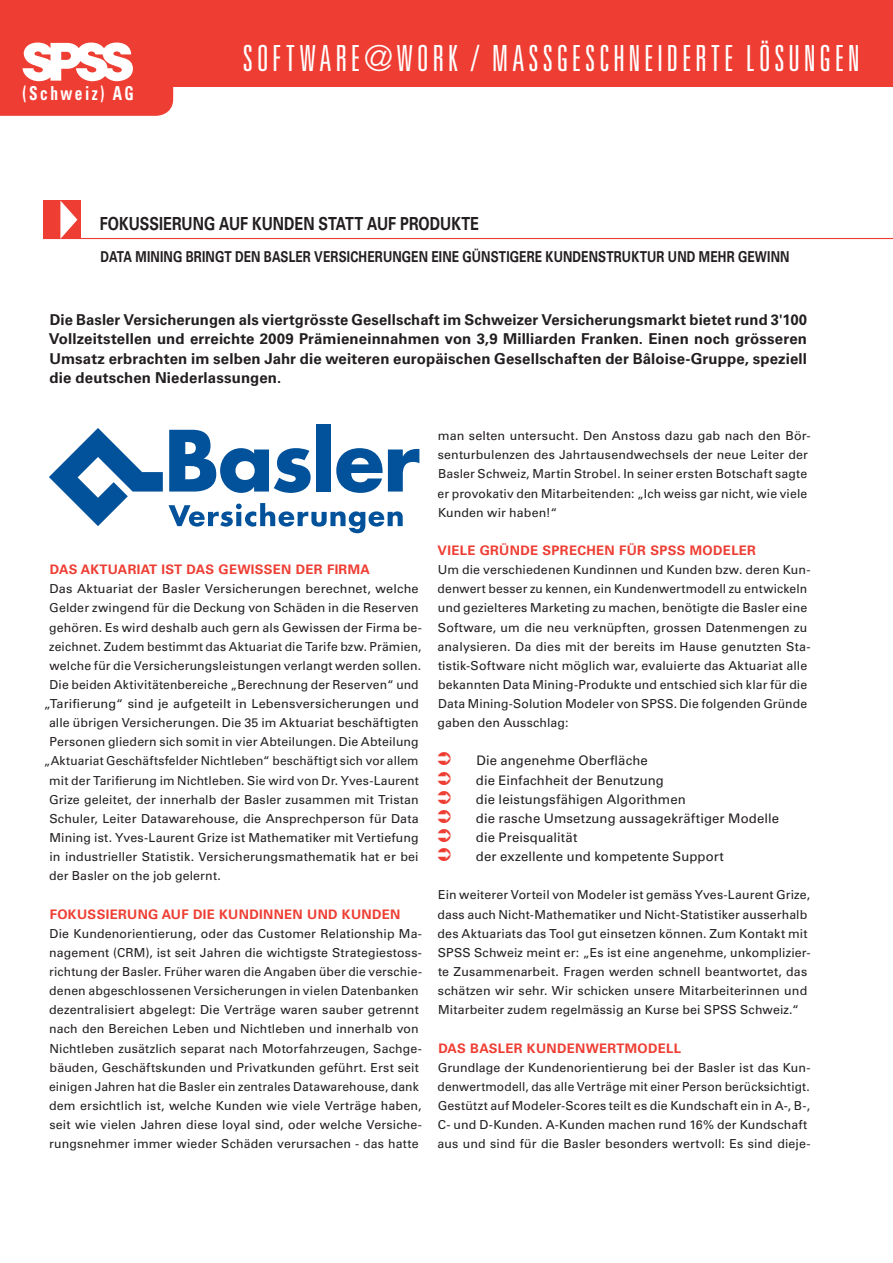
<style>
.page{position:relative;width:893px;height:1263px;background:#fff}
.page>*{position:absolute;margin:0;border:0;box-sizing:border-box;transform-origin:0 0}
.Titel_in_rotem_Balke{font:300 ultra-condensed 36px "Univers LT Std";letter-spacing:.105em;color:#fff}
.t1{font:700 condensed 19.2px "Univers LT Std";letter-spacing:.16em;color:#fff;scale:.8 1}
.Haupttitel{font:700 18px "Univers LT Std";color:#231f20;scale:.8 1}
.Lead{font:700 15px/19.2px "Univers LT Std";letter-spacing:.01em;color:#231f20;text-align:justify}
.Untertitel{font:700 15px "Univers LT Std";letter-spacing:.01em;color:#231f20;scale:.8 1}
.Aufzählung{font:13.2px "Univers LT Std";letter-spacing:.01em;color:#231f20}
.Zwischentitel_rot{font:700 13.2px "Univers LT Std";letter-spacing:.025em;color:#ee3e34}
.Brottext_normal{font:12.3px/19.2px "Univers LT Std";letter-spacing:.01em;color:#231f20}
</style>
<div class="page">
<div style="left:0;top:0;width:893px;height:87px;background:#ee3e34"></div>
<svg style="left:0;top:42px;width:173px;height:74px"></svg>
<svg style="left:169px;top:503px;width:234px;height:30px"></svg>
<svg style="left:169px;top:430px;width:142px;height:63px"></svg>
<div style="left:316px;top:424px;width:15px;height:67px;background:#01519b"></div>
<svg style="left:336px;top:448px;width:83px;height:45px"></svg>
<svg style="left:49px;top:428px;width:114px;height:98px"></svg>
<hr style="left:43px;top:238px;width:850px;height:1px;background:#ee3e34">
<div style="left:43px;top:201px;width:38px;height:38px;background:#ee3e34"></div>
<svg style="left:60px;top:201px;width:17px;height:38px"></svg>
<h2 class="t1" style="left:23px;top:82px;width:141px">(Schweiz) AG</h2>
<p class="Titel_in_rotem_Balke" style="left:243px;top:40px;width:618px">SOFTWARE@WORK / MASSGESCHNEIDERTE LÖSUNGEN</p>
<p class="Haupttitel" style="left:100px;top:213px;width:475px">FOKUSSIERUNG AUF KUNDEN STATT AUF PRODUKTE</p>
<p class="Untertitel" style="left:101px;top:248px;width:863px">DATA MINING BRINGT DEN BASLER VERSICHERUNGEN EINE GÜNSTIGERE KUNDENSTRUKTUR UND MEHR GEWINN</p>
<p class="Lead" style="left:49px;top:311px;width:760px">Die Basler Versicherungen als viertgrösste Gesellschaft im Schweizer Versicherungsmarkt bietet rund 3'100<br>Vollzeitstellen und erreichte 2009 Prämieneinnahmen von 3,9 Milliarden Franken. Einen noch grösseren Umsatz erbrachten im selben Jahr die weiteren europäischen Gesellschaften der Bâloise-Gruppe, speziell die deutschen Niederlassungen.</p>
<p class="Zwischentitel_rot" style="left:50px;top:562px;width:322px">DAS AKTUARIAT IST DAS GEWISSEN DER FIRMA</p>
<p class="Brottext_normal" style="left:50px;top:579px;width:370px">Das Aktuariat der Basler Versicherungen berechnet, welche</p>
<p class="Brottext_normal" style="left:49px;top:598px;width:371px">Gelder zwingend für die Deckung von Schäden in die Reserven</p>
<p class="Brottext_normal" style="left:49px;top:618px;width:375px">gehören. Es wird deshalb auch gern als Gewissen der Firma be-</p>
<p class="Brottext_normal" style="left:49px;top:637px;width:374px">zeichnet. Zudem bestimmt das Aktuariat die Tarife bzw. Prämien,</p>
<p class="Brottext_normal" style="left:50px;top:656px;width:373px">welche für die Versicherungsleistungen verlangt werden sollen.</p>
<p class="Brottext_normal" style="left:50px;top:675px;width:371px">Die beiden Aktivitätenbereiche „Berechnung der Reserven“ und</p>
<p class="Brottext_normal" style="left:44px;top:694px;width:377px">„Tarifierung“ sind je aufgeteilt in Lebensversicherungen und</p>
<p class="Brottext_normal" style="left:49px;top:713px;width:371px">alle übrigen Versicherungen. Die 35 im Aktuariat beschäftigten</p>
<p class="Brottext_normal" style="left:50px;top:732px;width:371px">Personen gliedern sich somit in vier Abteilungen. Die Abteilung</p>
<p class="Brottext_normal" style="left:44px;top:751px;width:376px">„Aktuariat Geschäftsfelder Nichtleben“ beschäftigt sich vor allem</p>
<p class="Brottext_normal" style="left:49px;top:771px;width:371px">mit der Tarifierung im Nichtleben. Sie wird von Dr. Yves-Laurent</p>
<p class="Brottext_normal" style="left:49px;top:790px;width:371px">Grize geleitet, der innerhalb der Basler zusammen mit Tristan</p>
<p class="Brottext_normal" style="left:49px;top:809px;width:371px">Schuler, Leiter Datawarehouse, die Ansprechperson für Data</p>
<p class="Brottext_normal" style="left:50px;top:828px;width:371px">Mining ist. Yves-Laurent Grize ist Mathematiker mit Vertiefung</p>
<p class="Brottext_normal" style="left:50px;top:847px;width:371px">in industrieller Statistik. Versicherungsmathematik hat er bei</p>
<p class="Brottext_normal" style="left:49px;top:866px;width:173px">der Basler on the job gelernt.</p>
<p class="Zwischentitel_rot" style="left:50px;top:906px;width:352px">FOKUSSIERUNG AUF DIE KUNDINNEN UND KUNDEN</p>
<p class="Brottext_normal" style="left:49px;top:924px;width:375px">Die Kundenorientierung, oder das Customer Relationship Ma&shy;nagement (CRM), ist seit Jahren die wichtigste Strategiestoss&shy;richtung der Basler. Früher waren die Angaben über die verschie&shy;denen abgeschlossenen Versicherungen in vielen Datenbanken dezentralisiert abgelegt: Die Verträge waren sauber getrennt nach den Bereichen Leben und Nichtleben und innerhalb von Nichtleben zusätzlich separat nach Motorfahrzeugen, Sachge&shy;bäuden, Geschäftskunden und Privatkunden geführt. Erst seit einigen Jahren hat die Basler ein zentrales Datawarehouse, dank dem ersichtlich ist, welche Kunden wie viele Verträge haben, seit wie vielen Jahren diese loyal sind, oder welche Versiche&shy;rungsnehmer immer wieder Schäden verursachen - das hatte</p>
<p class="Brottext_normal" style="left:438px;top:426px;width:375px">man selten untersucht. Den Anstoss dazu gab nach den Bör&shy;senturbulenzen des Jahrtausendwechsels der neue Leiter der Basler Schweiz, Martin Strobel. In seiner ersten Botschaft sagte er provokativ den Mitarbeitenden: „Ich weiss gar nicht, wie viele Kunden wir haben!“</p>
<p class="Zwischentitel_rot" style="left:438px;top:543px;width:320px">VIELE GRÜNDE SPRECHEN FÜR SPSS MODELER</p>
<p class="Brottext_normal" style="left:437px;top:560px;width:375px">Um die verschiedenen Kundinnen und Kunden bzw. deren Kun&shy;denwert besser zu kennen, ein Kundenwertmodell zu entwickeln und gezielteres Marketing zu machen, benötigte die Basler eine Software, um die neu verknüpften, grossen Datenmengen zu analysieren. Da dies mit der bereits im Hause genutzten Sta&shy;tistik-Software nicht möglich war, evaluierte das Aktuariat alle bekannten Data Mining-Produkte und entschied sich klar für die Data Mining-Solution Modeler von SPSS. Die folgenden Gründe gaben den Ausschlag:</p>
<p class="Aufzählung" style="left:476px;top:753px;width:173px">Die angenehme Oberfläche</p>
<p class="Aufzählung" style="left:476px;top:772px;width:189px">die Einfachheit der Benutzung</p>
<p class="Aufzählung" style="left:476px;top:791px;width:211px">die leistungsfähigen Algorithmen</p>
<p class="Aufzählung" style="left:476px;top:810px;width:305px">die rasche Umsetzung aussagekräftiger Modelle</p>
<p class="Aufzählung" style="left:476px;top:829px;width:103px">die Preisqualität</p>
<p class="Aufzählung" style="left:476px;top:849px;width:250px">der exzellente und kompetente Support</p>
<p class="Brottext_normal" style="left:437px;top:885px;width:375px">Ein weiterer Vorteil von Modeler ist gemäss Yves-Laurent Grize, dass auch Nicht-Mathematiker und Nicht-Statistiker ausserhalb des Aktuariats das Tool gut einsetzen können. Zum Kontakt mit SPSS Schweiz meint er: „Es ist eine angenehme, unkomplizier&shy;te Zusammenarbeit. Fragen werden schnell beantwortet, das schätzen wir sehr. Wir schicken unsere Mitarbeiterinnen und Mitarbeiter zudem regelmässig an Kurse bei SPSS Schweiz.“</p>
<p class="Zwischentitel_rot" style="left:438px;top:1040px;width:244px">DAS BASLER KUNDENWERTMODELL</p>
<p class="Brottext_normal" style="left:437px;top:1058px;width:375px">Grundlage der Kundenorientierung bei der Basler ist das Kun&shy;denwertmodell, das alle Verträge mit einer Person berücksichtigt.<br>Gestützt auf Modeler-Scores teilt es die Kundschaft ein in A-, B-, C- und D-Kunden. A-Kunden machen rund 16% der Kundschaft aus und sind für die Basler besonders wertvoll: Es sind dieje-</p>
</div>
